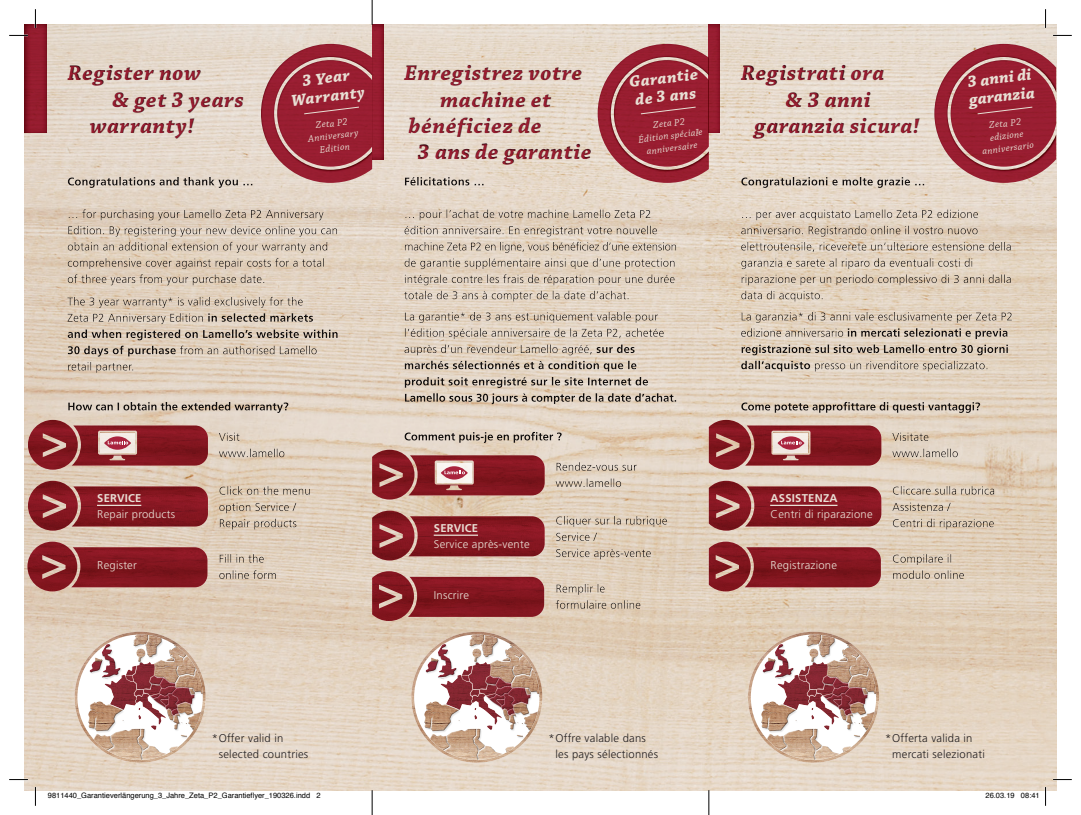
<style>
.page{position:relative;width:1081px;height:815px;background:#fff}
.page>*{position:absolute;margin:0;border:0;box-sizing:border-box;transform-origin:0 0}
.t1{font:italic 700 22.5px "Chaparral Pro";letter-spacing:.02em;color:#a9233d}
.t2{font:italic 700 16.75px/18.4px "Chaparral Pro";color:#e8dfd4}
.t3{font:300 11.25px/16.2px "Frutiger LT Pro";letter-spacing:.02em;color:#231f20}
.t4{font:300 11.25px "Frutiger LT Pro";letter-spacing:.02em;color:#e8dfd4}
.t5{font:700 11.25px "Frutiger LT Pro";letter-spacing:.02em;color:#e8dfd4}
.t6{font:italic 10px/12.5px "Chaparral Pro";color:#e8dfd4;text-align:center}
.t7{font:7.5px "Helvetica";color:#000}
</style>
<div class="page">
<img style="left:25px;top:25px;width:1031px;height:765px">
<img style="left:261px;top:44px;width:111px;height:139px">
<svg style="left:372px;top:0;width:1px;height:25px"></svg>
<svg style="left:372px;top:790px;width:1px;height:25px"></svg>
<svg style="left:708px;top:790px;width:1px;height:25px"></svg>
<div style="left:58px;top:56px;width:283px;height:131px;background:#231f20;opacity:.75"></div>
<div style="left:58px;top:169px;width:294px;height:247px;background:#231f20;opacity:.75"></div>
<div style="left:209px;top:428px;width:88px;height:36px;background:#231f20;opacity:.75"></div>
<div style="left:546px;top:458px;width:105px;height:40px;background:#231f20;opacity:.75"></div>
<div style="left:882px;top:428px;width:120px;height:41px;background:#231f20;opacity:.75"></div>
<div style="left:209px;top:482px;width:124px;height:79px;background:#231f20;opacity:.75"></div>
<div style="left:546px;top:512px;width:134px;height:79px;background:#231f20;opacity:.75"></div>
<div style="left:882px;top:482px;width:133px;height:79px;background:#231f20;opacity:.75"></div>
<div style="left:209px;top:550px;width:82px;height:35px;background:#231f20;opacity:.75"></div>
<div style="left:546px;top:580px;width:115px;height:54px;background:#231f20;opacity:.75"></div>
<div style="left:882px;top:551px;width:115px;height:53px;background:#231f20;opacity:.75"></div>
<img style="left:75px;top:632px;width:131px;height:131px;border-radius:66px">
<img style="left:77px;top:634px;width:126px;height:126px;border-radius:63px">
<svg style="left:27px;top:542px;width:180px;height:49px;background:#973e41"></svg>
<svg style="left:28px;top:481px;width:180px;height:50px;background:#984144"></svg>
<svg style="left:28px;top:420px;width:180px;height:50px;background:#a35355"></svg>
<hr style="left:97px;top:505px;width:44px;height:1px;background:#e8dfd4">
<img style="left:934px;top:44px;width:122px;height:139px">
<div style="left:732px;top:56px;width:282px;height:131px;background:#231f20;opacity:.75"></div>
<div style="left:731px;top:166px;width:294px;height:268px;background:#231f20;opacity:.75"></div>
<img style="left:748px;top:632px;width:131px;height:131px;border-radius:66px">
<img style="left:751px;top:634px;width:125px;height:126px;border-radius:63px">
<svg style="left:709px;top:542px;width:172px;height:49px;background:#963c3f"></svg>
<svg style="left:709px;top:481px;width:172px;height:50px;background:#984043"></svg>
<svg style="left:709px;top:420px;width:172px;height:50px;background:#a35355"></svg>
<hr style="left:770px;top:505px;width:67px;height:1px;background:#e8dfd4">
<svg style="left:304px;top:107px;width:55px;height:7px"></svg>
<img style="left:411px;top:632px;width:131px;height:131px;border-radius:66px">
<img style="left:414px;top:634px;width:125px;height:126px;border-radius:63px">
<svg style="left:372px;top:571px;width:172px;height:50px;background:#973f41"></svg>
<svg style="left:372px;top:511px;width:173px;height:49px;background:#963d40"></svg>
<svg style="left:372px;top:450px;width:173px;height:50px;background:#a25253"></svg>
<hr style="left:434px;top:535px;width:44px;height:1px;background:#e8dfd4">
<img style="left:598px;top:44px;width:111px;height:139px">
<div style="left:394px;top:166px;width:295px;height:282px;background:#231f20;opacity:.75"></div>
<div style="left:400px;top:56px;width:278px;height:131px;background:#231f20;opacity:.75"></div>
<svg style="left:640px;top:107px;width:56px;height:7px"></svg>
<svg style="left:977px;top:107px;width:55px;height:7px"></svg>
<img style="left:25px;top:25px;width:21px;height:108px">
<img style="left:709px;top:25px;width:11px;height:108px">
<img style="left:372px;top:25px;width:11px;height:134px">
<svg style="left:9px;top:35px;width:19px;height:1px"></svg>
<svg style="left:1053px;top:35px;width:19px;height:1px"></svg>
<svg style="left:9px;top:779px;width:19px;height:1px"></svg>
<svg style="left:1053px;top:779px;width:19px;height:1px"></svg>
<svg style="left:35px;top:9px;width:1px;height:19px"></svg>
<svg style="left:35px;top:787px;width:1px;height:19px"></svg>
<svg style="left:1044px;top:9px;width:2px;height:19px"></svg>
<svg style="left:1044px;top:787px;width:2px;height:19px"></svg>
<p class="t1" style="left:67px;top:60px;width:135px">Register now</p>
<p class="t1" style="left:113px;top:86px;width:133px">&amp; get 3 years</p>
<p class="t1" style="left:90px;top:113px;width:106px">warranty!</p>
<p class="t2" style="left:288px;top:74px;width:76px;text-align:center;rotate:-7deg">3 Year<br>Warranty</p>
<p class="t6" style="left:306px;top:120px;width:52px;rotate:-7deg">Zeta P2<br>Anniversary<br>Edition</p>
<p class="t1" style="left:404px;top:60px;width:180px">Enregistrez votre</p>
<p class="t1" style="left:440px;top:86px;width:113px">machine et</p>
<p class="t1" style="left:408px;top:113px;width:135px">bénéficiez de</p>
<p class="t1" style="left:418px;top:139px;width:176px">3 ans de garantie</p>
<p class="t2" style="left:628px;top:74px;width:71px;rotate:-7deg">Garantie de 3 ans</p>
<p class="t6" style="left:636px;top:121px;width:66px;rotate:-7deg">Zeta P2<br>Édition spéciale anniversaire</p>
<p class="t1" style="left:741px;top:60px;width:145px">Registrati ora</p>
<p class="t1" style="left:786px;top:86px;width:86px">&amp; 3 anni</p>
<p class="t1" style="left:754px;top:113px;width:167px">garanzia sicura!</p>
<p class="t2" style="left:966px;top:74px;width:68px;rotate:-7deg">3 anni di garanzia</p>
<p class="t6" style="left:979px;top:120px;width:53px;rotate:-7deg">Zeta P2 edizione anniversario</p>
<p class="t5" style="left:97px;top:491px;width:46px">SERVICE</p>
<p class="t4" style="left:97px;top:508px;width:79px">Repair products</p>
<p class="t4" style="left:97px;top:559px;width:41px">Register</p>
<p class="t3" style="left:219px;top:730px;width:91px;text-indent:-7px">*Offer valid in selected countries</p>
<p class="t5" style="left:434px;top:521px;width:46px">SERVICE</p>
<p class="t4" style="left:434px;top:537px;width:97px">Service après-vente</p>
<p class="t4" style="left:434px;top:589px;width:37px">Inscrire</p>
<p class="t3" style="left:555px;top:730px;width:104px;text-indent:-7px">*Offre valable dans les pays sélectionnés</p>
<p class="t5" style="left:770px;top:491px;width:69px">ASSISTENZA</p>
<p class="t4" style="left:770px;top:508px;width:104px">Centri di riparazione</p>
<p class="t4" style="left:770px;top:559px;width:68px">Registrazione</p>
<p class="t3" style="left:892px;top:730px;width:94px;text-indent:-7px">*Offerta valida in mercati selezionati</p>
<p class="t7" style="left:48px;top:790px;width:274px">9811440_Garantieverlängerung_3_Jahre_Zeta_P2_Garantieflyer_190326.indd 2</p>
<p class="t7" style="left:985px;top:790px;width:56px">26.03.19 08:41</p>
</div>
